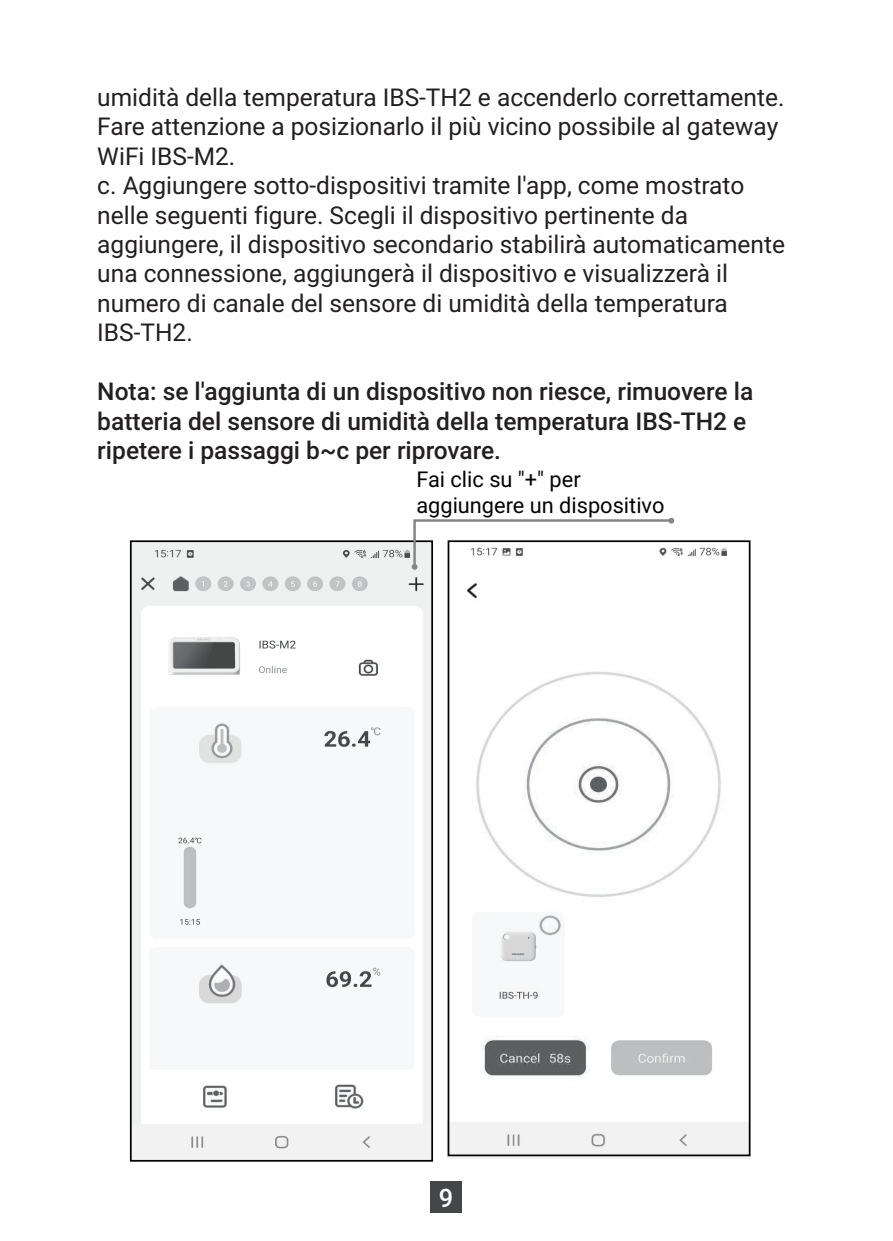
<style>
.page{position:relative;width:893px;height:1241px;background:#fff}
.page>*{position:absolute;margin:0;border:0;box-sizing:border-box;transform-origin:0 0}
.t1{font:500 25.55px "Roboto";color:#fff}
.t2{font:24.5px/29.4px "Roboto";color:#231f20}
.t3{font:500 24.5px/29.4px "Roboto";color:#231f20}
.t4{font:21.7px/26.2px "Roboto";color:#030303}
</style>
<div class="page">
<img style="left:133px;top:543px;width:297px;height:615px">
<div style="left:130px;top:540px;width:303px;height:621px;border:2px solid #030303"></div>
<svg style="left:411px;top:563px;width:7px;height:7px"></svg>
<svg style="left:412px;top:518px;width:263px;height:50px"></svg>
<img style="left:448px;top:539px;width:302px;height:619px">
<div style="left:448px;top:540px;width:302px;height:615px;border:2px solid #030303"></div>
<div style="left:430px;top:1180px;width:32px;height:31px;background:#454647"></div>
<p class="t2" style="left:97px;top:81px;width:689px">umidità della temperatura IBS-TH2 e accenderlo correttamente.<br>Fare attenzione a posizionarlo il più vicino possibile al gateway WiFi IBS-M2.<br>c. Aggiungere sotto-dispositivi tramite l'app, come mostrato nelle seguenti figure. Scegli il dispositivo pertinente da aggiungere, il dispositivo secondario stabilirà automaticamente una connessione, aggiungerà il dispositivo e visualizzerà il numero di canale del sensore di umidità della temperatura IBS-TH2.</p>
<p class="t3" style="left:97px;top:375px;width:657px">Nota: se l'aggiunta di un dispositivo non riesce, rimuovere la batteria del sensore di umidità della temperatura IBS-TH2 e ripetere i passaggi b~c per riprovare.</p>
<p class="t4" style="left:416px;top:465px;width:250px">Fai clic su "+" per aggiungere un dispositivo</p>
<p class="t1" style="left:439px;top:1179px;width:16px">9</p>
</div>
